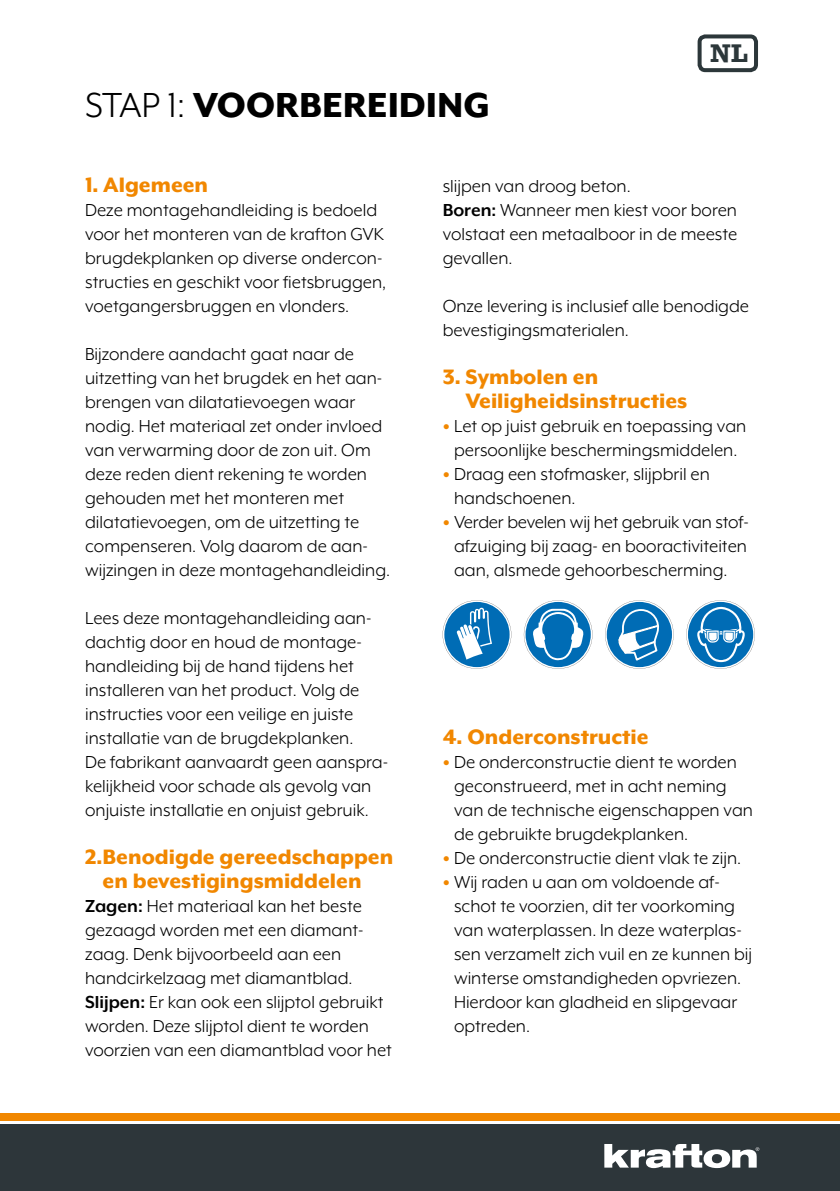
<style>
.page{position:relative;width:840px;height:1191px;background:#fff}
.page>*{position:absolute;margin:0;border:0;box-sizing:border-box;transform-origin:0 0}
.t1{font:800 40px "Mr Eaves XL Mod OT";color:#000}
.t2{font:800 24px/24px "Mr Eaves XL Mod OT";color:#f18700;text-align:center}
.t3{font:700 24px "Rockwell";color:#2c373a}
.t4{font:20px/24px "Mr Eaves XL Mod OT";color:#000}
.s1{font-weight:400}
.s2{font-weight:700}
.s3{font-weight:900;color:#f18700}
</style>
<div class="page">
<div style="left:697px;top:34px;width:60px;height:38px;border:4px solid #2c373a;border-radius:6px"></div>
<svg style="left:686px;top:600px;width:68px;height:69px"></svg>
<svg style="left:523px;top:600px;width:69px;height:69px"></svg>
<svg style="left:442px;top:600px;width:69px;height:69px"></svg>
<svg style="left:605px;top:600px;width:68px;height:69px"></svg>
<div style="left:0;top:1124px;width:839px;height:67px;background:#2d363a"></div>
<div style="left:0;top:1113px;width:839px;height:8px;background:#f18700"></div>
<svg style="left:604px;top:1144px;width:154px;height:24px"></svg>
<h1 class="t1" style="left:85px;top:92px;width:406px"><span class="s1">STAP 1:</span> VOORBEREIDING</h1>
<p class="t3" style="left:709px;top:39px;width:39px">NL</p>
<p class="t2" style="left:85px;top:175px;width:124px">1. Algemeen</p>
<p class="t4" style="left:85px;top:198px;width:302px">Deze montagehandleiding is bedoeld voor het monteren van de krafton GVK brugdekplanken op diverse ondercon&shy;structies en geschikt voor fietsbruggen, voetgangersbruggen en vlonders.</p>
<p class="t4" style="left:85px;top:342px;width:306px">Bijzondere aandacht gaat naar de uitzetting van het brugdek en het aan&shy;brengen van dilatatievoegen waar nodig. Het materiaal zet onder invloed van verwarming door de zon uit. Om deze reden dient rekening te worden gehouden met het monteren met dilatatievoegen, om de uitzetting te compenseren. Volg daarom de aan&shy;wijzingen in deze montagehandleiding.</p>
<p class="t4" style="left:85px;top:606px;width:304px">Lees deze montagehandleiding aan&shy;dachtig door en houd de montage&shy;handleiding bij de hand tijdens het installeren van het product. Volg de instructies voor een veilige en juiste installatie van de brugdekplanken.<br>De fabrikant aanvaardt geen aanspra&shy;kelijkheid voor schade als gevolg van onjuiste installatie en onjuist gebruik.</p>
<p class="t2" style="left:85px;top:847px;width:309px">2. Benodigde gereedschappen en bevestigingsmiddelen</p>
<p class="t4" style="left:85px;top:894px;width:308px"><span class="s2">Zagen:</span> Het materiaal kan het beste gezaagd worden met een diamant&shy;zaag. Denk bijvoorbeeld aan een handcirkelzaag met diamantblad.<br><span class="s2">Slijpen:</span> Er kan ook een slijptol gebruikt worden. Deze slijptol dient te worden voorzien van een diamantblad voor het</p>
<p class="t4" style="left:442px;top:174px;width:296px">slijpen van droog beton.<br><span class="s2">Boren:</span> Wanneer men kiest voor boren volstaat een metaalboor in de meeste gevallen.</p>
<p class="t4" style="left:442px;top:294px;width:308px">Onze levering is inclusief alle benodigde bevestigingsmaterialen.</p>
<p class="t2" style="left:465px;top:367px;width:223px;text-align:left;text-indent:-23px">3. Symbolen en<br>Veiligheidsinstructies</p>
<p class="t4" style="left:442px;top:414px;width:305px;text-align:center"><span class="s3">•</span> Let op juist gebruik en toepassing van persoonlijke beschermingsmiddelen.</p>
<p class="t4" style="left:454px;top:462px;width:257px;text-indent:-11px"><span class="s3">•</span> Draag een stofmasker, slijpbril en handschoenen.</p>
<p class="t4" style="left:442px;top:510px;width:307px;text-align:center"><span class="s3">•</span> Verder bevelen wij het gebruik van stof - afzuiging bij zaag- en booractiviteiten aan, alsmede gehoorbescherming.</p>
<p class="t2" style="left:442px;top:727px;width:207px">4. Onderconstructie</p>
<p class="t4" style="left:454px;top:750px;width:300px;text-indent:-11px"><span class="s3">•</span> De onderconstructie dient te worden geconstrueerd, met in acht neming van de technische eigenschappen van de gebruikte brugdekplanken.</p>
<p class="t4" style="left:442px;top:846px;width:300px"><span class="s3">•</span> De onderconstructie dient vlak te zijn.</p>
<p class="t4" style="left:454px;top:870px;width:299px;text-indent:-11px"><span class="s3">•</span> Wij raden u aan om voldoende af&shy;schot te voorzien, dit ter voorkoming van waterplassen. In deze waterplas&shy;sen verzamelt zich vuil en ze kunnen bij winterse omstandigheden opvriezen.<br>Hierdoor kan gladheid en slipgevaar optreden.</p>
</div>
